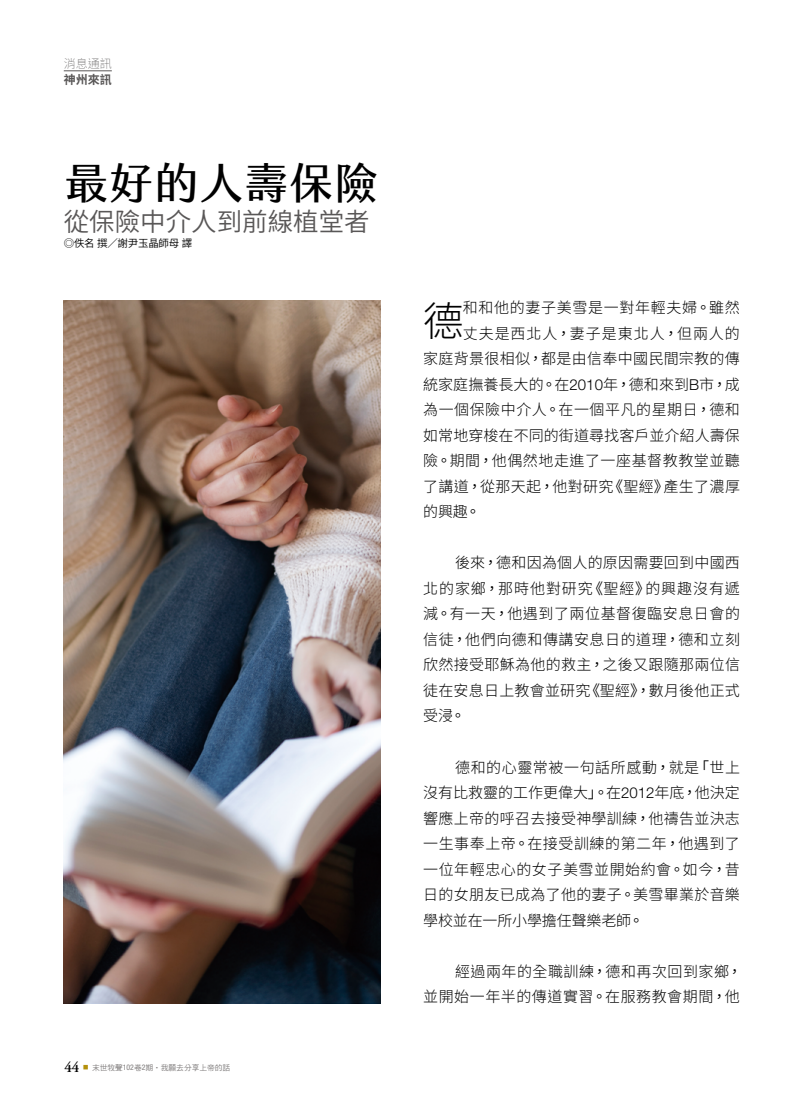
<style>
.page{position:relative;width:808px;height:1106px;background:#fff}
.page>*{position:absolute;margin:0;border:0;box-sizing:border-box;transform-origin:0 0}
.t1{font:42.75px "jf jinxuan fresh 2.2 Medium";color:#000;scale:1.05 1}
.t2{font:300 40.5px "Source Han Sans TC";color:#000}
.t3{font:25.5px "Source Han Sans TC";color:#595757}
.t4{font:300 15px/25.5px "Source Han Sans TC";letter-spacing:.025em;color:#000;text-align:justify}
.t5{font:300 15px "Source Han Sans TC";letter-spacing:.005em;color:#000}
.t6{font:300 15px "Source Han Sans TC";letter-spacing:.045em;color:#000}
.t7{font:300 15px "Source Han Sans TC";letter-spacing:.065em;color:#000}
.t8{font:600 15px "Adobe Garamond Pro";color:#000}
.t9{font:700 12px "Source Han Sans TC";color:#595757}
.t10{font:200 12px "Source Han Sans TC";color:#595757}
.t11{font:10.5px "Source Han Sans TC";letter-spacing:-.025em;color:#000}
.t12{font:7.65px "DF Hei W5 WINP BF";color:#7d7a7a}
.s1{font-family:"DF Hei W7 WINP BF";font-size:6px;color:#b4910c}
.s2{font-family:"Helvetica Neue";font-stretch:condensed}
.s3{font-weight:400}
.s4{font-family:"Helvetica Neue"}
</style>
<div class="page">
<hr style="left:64px;top:71px;width:48px;height:1px;background:#595757">
<img style="left:64px;top:300px;width:317px;height:703px">
<p class="t10" style="left:64px;top:56px;width:49px">消息通訊</p>
<p class="t9" style="left:64px;top:72px;width:49px">神州來訊</p>
<h1 class="t1" style="left:64px;top:158px;width:301px">最好的人壽保險</h1>
<h3 class="t3" style="left:64px;top:207px;width:307px">從保險中介人到前線植堂者</h3>
<p class="t11" style="left:64px;top:238px;width:130px">◎佚名撰／謝尹玉晶師母譯</p>
<p class="t8" style="left:64px;top:1058px;width:17px">44</p>
<p class="t12" style="left:83px;top:1063px;width:149px"><span class="s1">■</span> 末世牧聲<span class="s2">102</span>卷<span class="s2">2</span>期‧我願去分享上帝的話</p>
<h2 class="t2" style="left:423px;top:298px;width:42px">德</h2>
<p class="t6" style="left:463px;top:299px;width:279px">和和他的妻子美雪是一對年輕夫婦<span class="s3">。</span>雖然</p>
<p class="t7" style="left:463px;top:325px;width:279px">丈夫是西北人<span class="s3">，</span>妻子是東北人<span class="s3">，</span>但兩人的</p>
<p class="t4" style="left:423px;top:346px;width:318px">家庭背景很相似<span class="s3">，</span>都是由信奉中國民間宗教的傳</p>
<p class="t5" style="left:423px;top:376px;width:318px">統家庭撫養長大的<span class="s3">。</span>在<span class="s4">2010</span>年<span class="s3">，</span>德和來到<span class="s4">B</span>市<span class="s3">，</span>成</p>
<p class="t4" style="left:423px;top:397px;width:318px">為一個保險中介人<span class="s3">。</span>在一個平凡的星期日<span class="s3">，</span>德和</p>
<p class="t5" style="left:423px;top:427px;width:318px">如常地穿梭在不同的街道尋找客戶並介紹人壽保</p>
<p class="t4" style="left:423px;top:448px;width:318px">險<span class="s3">。</span>期間<span class="s3">，</span>他偶然地走進了一座基督教教堂並聽</p>
<p class="t4" style="left:423px;top:474px;width:318px">了講道<span class="s3">，</span>從那天起<span class="s3">，</span>他對研究<span class="s3">《</span>聖經<span class="s3">》</span>產生了濃厚</p>
<p class="t4" style="left:423px;top:499px;width:59px">的興趣<span class="s3">。</span></p>
<p class="t4" style="left:423px;top:550px;width:318px;text-indent:32px">後來<span class="s3">，</span>德和因為個人的原因需要回到中國西北的家鄉<span class="s3">，</span>那時他對研究<span class="s3">《</span>聖經<span class="s3">》</span>的興趣沒有遞減<span class="s3">。</span>有一天<span class="s3">，</span>他遇到了兩位基督復臨安息日會的信徒<span class="s3">，</span>他們向德和傳講安息日的道理<span class="s3">，</span>德和立刻欣然接受耶穌為他的救主<span class="s3">，</span>之後又跟隨那兩位信徒在安息日上教會並研究<span class="s3">《</span>聖經<span class="s3">》，</span>數月後他正式受浸<span class="s3">。</span></p>
<p class="t4" style="left:423px;top:754px;width:318px;text-indent:32px">德和的心靈常被一句話所感動<span class="s3">，</span>就是<span class="s3">「</span>世上沒有比救靈的工作更偉大<span class="s3">」。</span>在<span class="s4">2012</span>年底<span class="s3">，</span>他決定響應上帝的呼召去接受神學訓練<span class="s3">，</span>他禱告並決志一生事奉上帝<span class="s3">。</span>在接受訓練的第二年<span class="s3">，</span>他遇到了一位年輕忠心的女子美雪並開始約會<span class="s3">。</span>如今<span class="s3">，</span>昔日的女朋友已成為了他的妻子<span class="s3">。</span>美雪畢業於音樂學校並在一所小學擔任聲樂老師<span class="s3">。</span></p>
<p class="t4" style="left:423px;top:958px;width:321px;text-align:right">經過兩年的全職訓練<span class="s3">，</span>德和再次回到家鄉<span class="s3">，<br></span>並開始一年半的傳道實習<span class="s3">。</span>在服務教會期間<span class="s3">，</span>他</p>
</div>
